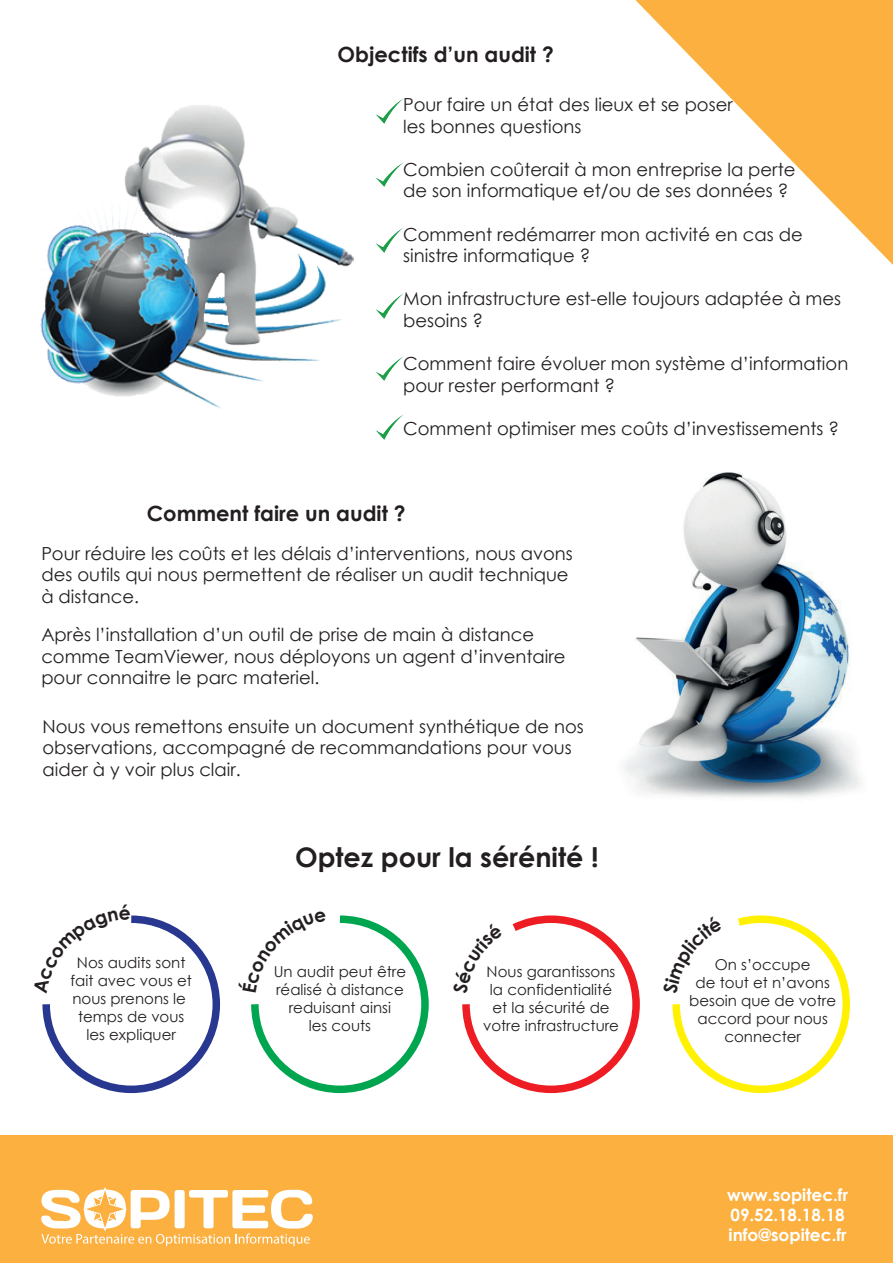
<style>
.page{position:relative;width:893px;height:1263px;background:#fff}
.page>*{position:absolute;margin:0;border:0;box-sizing:border-box;transform-origin:0 0}
.t1{font:700 27px "Century Gothic";color:#231f20}
.t2{font:700 21px "Century Gothic";color:#231f20}
.t3{font:18px/21.6px "Century Gothic";color:#231f20}
.t4{font:700 16.95px/20.4px "Century Gothic";color:#fff}
.t5{font:15px/18px "Century Gothic";color:#231f20;text-align:center}
</style>
<div class="page">
<img style="left:40px;top:105px;width:313px;height:303px">
<svg style="left:635px;top:0;width:258px;height:265px"></svg>
<div style="left:0;top:1135px;width:893px;height:128px;background:#fbb03f"></div>
<svg style="left:41px;top:1187px;width:272px;height:59px"></svg>
<img style="left:375px;top:99px;width:28px;height:24px">
<img style="left:375px;top:163px;width:28px;height:24px">
<img style="left:375px;top:228px;width:28px;height:24px">
<img style="left:375px;top:294px;width:28px;height:24px">
<img style="left:375px;top:357px;width:28px;height:24px">
<img style="left:375px;top:415px;width:28px;height:24px">
<img style="left:624px;top:472px;width:237px;height:326px">
<svg style="left:672px;top:915px;width:178px;height:179px"></svg>
<svg style="left:462px;top:915px;width:178px;height:179px"></svg>
<svg style="left:251px;top:915px;width:178px;height:179px"></svg>
<svg style="left:42px;top:915px;width:178px;height:179px"></svg>
<p class="t2" style="left:337px;top:39px;width:218px">Objectifs d’un audit ?</p>
<p class="t3" style="left:403px;top:93px;width:331px">Pour faire un état des lieux et se poser les bonnes questions</p>
<p class="t3" style="left:403px;top:158px;width:394px">Combien coûterait à mon entreprise la perte de son informatique et/ou de ses données ?</p>
<p class="t3" style="left:403px;top:223px;width:401px">Comment redémarrer mon activité en cas de sinistre informatique ?</p>
<p class="t3" style="left:403px;top:288px;width:439px">Mon infrastructure est-elle toujours adaptée à mes besoins ?</p>
<p class="t3" style="left:403px;top:353px;width:447px">Comment faire évoluer mon système d’information pour rester performant ?</p>
<p class="t3" style="left:403px;top:417px;width:437px">Comment optimiser mes coûts d’investissements ?</p>
<p class="t2" style="left:147px;top:497px;width:260px">Comment faire un audit ?</p>
<p class="t3" style="left:41px;top:542px;width:533px">Pour réduire les coûts et les délais d’interventions, nous avons des outils qui nous permettent de réaliser un audit technique à distance.</p>
<p class="t3" style="left:41px;top:623px;width:526px">Après l’installation d’un outil de prise de main à distance comme TeamViewer, nous déployons un agent d’inventaire pour connaitre le parc materiel.</p>
<p class="t3" style="left:43px;top:715px;width:543px">Nous vous remettons ensuite un document synthétique de nos observations, accompagné de recommandations pour vous aider à y voir plus clair.</p>
<p class="t5" style="left:71px;top:954px;width:123px">Nos audits sont fait avec vous et nous prenons le temps de vous les expliquer</p>
<h1 class="t1" style="left:295px;top:837px;width:305px">Optez pour la sérénité !</h1>
<p class="t5" style="left:274px;top:963px;width:134px">Un audit peut être réalisé à distance reduisant ainsi<br>les couts</p>
<p class="t5" style="left:483px;top:963px;width:137px">Nous garantissons la confidentialité et la sécurité de votre infrastructure</p>
<p class="t5" style="left:689px;top:955px;width:148px">On s’occupe<br>de tout et n’avons besoin que de votre accord pour nous connecter</p>
<p class="t4" style="left:727px;top:1183px;width:123px">www.sopitec.fr<br>09.52.18.18.18 info@sopitec.fr</p>
</div>
